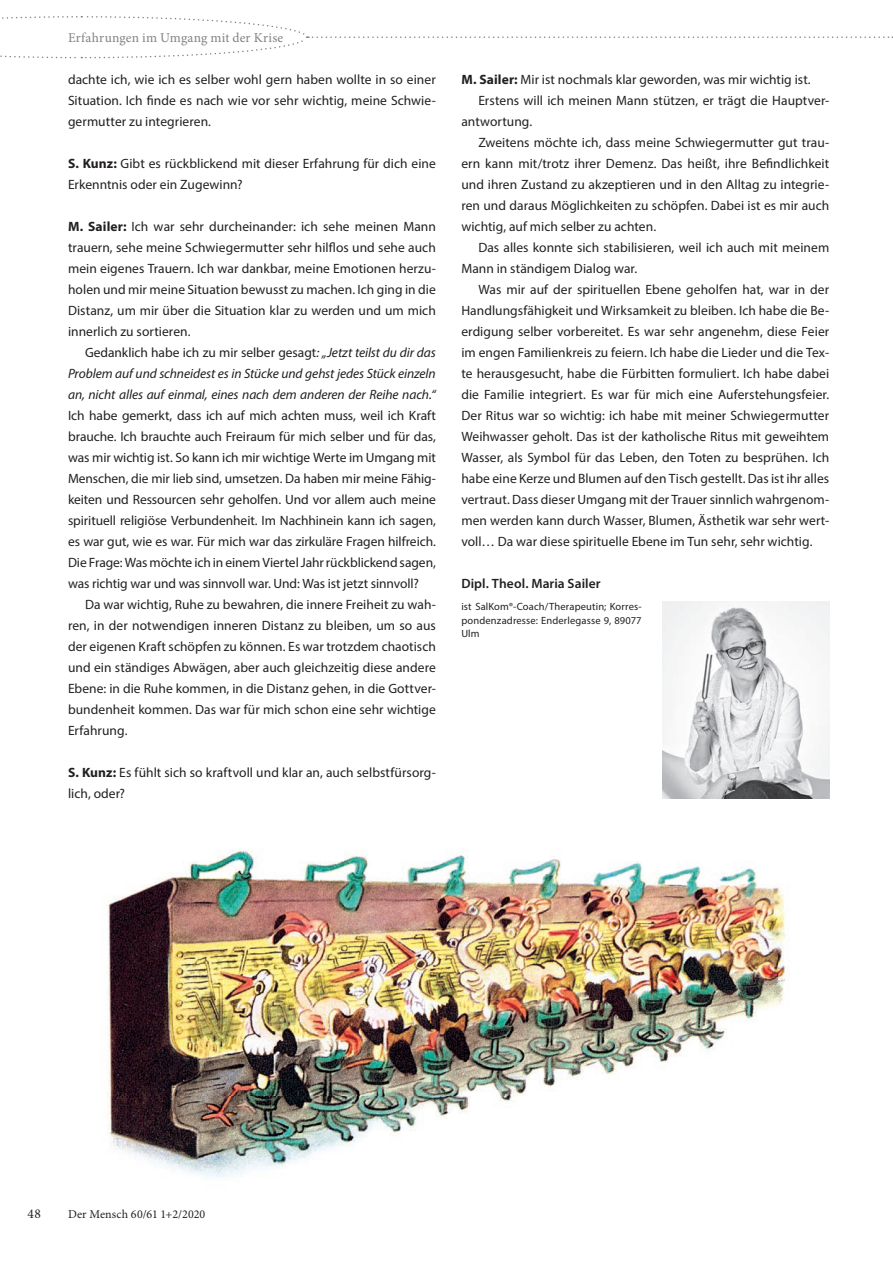
<style>
.page{position:relative;width:893px;height:1263px;background:#fff}
.page>*{position:absolute;margin:0;border:0;box-sizing:border-box;transform-origin:0 0}
.t1{font:13.5px/21px "Myriad Pro";letter-spacing:.005em;color:#231f20;text-align:justify}
.t2{font:italic 13.5px/21px "Myriad Pro";letter-spacing:-.005em;color:#231f20;text-align:justify}
.t3{font:13.5px "Minion Pro";letter-spacing:.01em;color:#808285}
.t4{font:600 13.5px "Myriad Pro";letter-spacing:.01em;color:#231f20}
.t5{font:13.5px "Minion Pro";color:#231f20}
.t6{font:12px "Minion Pro";letter-spacing:.01em;color:#231f20}
.t7{font:10.5px/13.5px "Myriad Pro";letter-spacing:.015em;color:#231f20;text-align:justify}
.s1{font-weight:700}
.s2{font-style:normal}
</style>
<div class="page">
<img style="left:107px;top:850px;width:681px;height:327px">
<img style="left:663px;top:601px;width:166px;height:197px">
<svg style="left:0;top:16px;width:893px;height:43px"></svg>
<p class="t3" style="left:68px;top:29px;width:217px">Erfahrungen im Umgang mit der Krise</p>
<p class="t1" style="left:68px;top:69px;width:369px">dachte ich, wie ich es selber wohl gern haben wollte in so einer Situation. Ich finde es nach wie vor sehr wichtig, meine Schwie&shy;germutter zu integrieren.</p>
<p class="t1" style="left:68px;top:153px;width:369px"><span class="s1">S. Kunz:</span> Gibt es rückblickend mit dieser Erfahrung für dich eine<br>Erkenntnis oder ein Zugewinn?</p>
<p class="t1" style="left:68px;top:216px;width:369px"><span class="s1">M. Sailer:</span> Ich war sehr durcheinander: ich sehe meinen Mann trauern, sehe meine Schwiegermutter sehr hilflos und sehe auch mein eigenes Trauern. Ich war dankbar, meine Emotionen herzu&shy;holen und mir meine Situation bewusst zu machen. Ich ging in die Distanz, um mir über die Situation klar zu werden und um mich innerlich zu sortieren.</p>
<p class="t2" style="left:68px;top:342px;width:369px;text-indent:17px"><span class="s2">Gedanklich habe ich zu mir selber gesagt</span>: „Jetzt teilst du dir das Problem auf und schneidest es in Stücke und gehst jedes Stück einzeln an, nicht alles auf einmal, eines nach dem anderen der Reihe nach.“</p>
<p class="t1" style="left:68px;top:405px;width:369px">Ich habe gemerkt, dass ich auf mich achten muss, weil ich Kraft brauche. Ich brauchte auch Freiraum für mich selber und für das, was mir wichtig ist. So kann ich mir wichtige Werte im Umgang mit Menschen, die mir lieb sind, umsetzen. Da haben mir meine Fähig&shy;keiten und Ressourcen sehr geholfen. Und vor allem auch meine spirituell religiöse Verbundenheit. Im Nachhinein kann ich sagen, es war gut, wie es war. Für mich war das zirkuläre Fragen hilfreich.<br>Die Frage: Was möchte ich in einem Viertel Jahr rückblickend sagen, was richtig war und was sinnvoll war. Und: Was ist jetzt sinnvoll?</p>
<p class="t1" style="left:68px;top:594px;width:369px;text-indent:17px">Da war wichtig, Ruhe zu bewahren, die innere Freiheit zu wah&shy;ren, in der notwendigen inneren Distanz zu bleiben, um so aus der eigenen Kraft schöpfen zu können. Es war trotzdem chaotisch und ein ständiges Abwägen, aber auch gleichzeitig diese andere Ebene: in die Ruhe kommen, in die Distanz gehen, in die Gottver&shy;bundenheit kommen. Das war für mich schon eine sehr wichtige Erfahrung.</p>
<p class="t1" style="left:68px;top:762px;width:369px"><span class="s1">S. Kunz:</span> Es fühlt sich so kraftvoll und klar an, auch selbstfürsorg&shy;lich, oder?</p>
<p class="t1" style="left:461px;top:69px;width:351px"><span class="s1">M. Sailer:</span> Mir ist nochmals klar geworden, was mir wichtig ist.</p>
<p class="t1" style="left:478px;top:90px;width:352px">Erstens will ich meinen Mann stützen, er trägt die Hauptver-</p>
<p class="t1" style="left:461px;top:111px;width:73px">antwortung.</p>
<p class="t1" style="left:478px;top:132px;width:352px">Zweitens möchte ich, dass meine Schwiegermutter gut trau-</p>
<p class="t1" style="left:461px;top:153px;width:369px">ern kann mit/trotz ihrer Demenz. Das heißt, ihre Befindlichkeit</p>
<p class="t1" style="left:461px;top:174px;width:369px">und ihren Zustand zu akzeptieren und in den Alltag zu integrie-</p>
<p class="t1" style="left:461px;top:195px;width:369px">ren und daraus Möglichkeiten zu schöpfen. Dabei ist es mir auch</p>
<p class="t1" style="left:461px;top:216px;width:196px">wichtig, auf mich selber zu achten.</p>
<p class="t1" style="left:478px;top:237px;width:352px">Das alles konnte sich stabilisieren, weil ich auch mit meinem</p>
<p class="t1" style="left:461px;top:258px;width:177px">Mann in ständigem Dialog war.</p>
<p class="t1" style="left:478px;top:279px;width:352px">Was mir auf der spirituellen Ebene geholfen hat, war in der</p>
<p class="t1" style="left:461px;top:300px;width:369px">Handlungsfähigkeit und Wirksamkeit zu bleiben. Ich habe die Be-</p>
<p class="t1" style="left:461px;top:321px;width:369px">erdigung selber vorbereitet. Es war sehr angenehm, diese Feier</p>
<p class="t1" style="left:461px;top:342px;width:369px">im engen Familienkreis zu feiern. Ich habe die Lieder und die Tex-</p>
<p class="t1" style="left:461px;top:363px;width:369px">te herausgesucht, habe die Fürbitten formuliert. Ich habe dabei</p>
<p class="t1" style="left:461px;top:384px;width:369px">die Familie integriert. Es war für mich eine Auferstehungsfeier.</p>
<p class="t1" style="left:461px;top:405px;width:369px">Der Ritus war so wichtig: ich habe mit meiner Schwiegermutter</p>
<p class="t1" style="left:461px;top:426px;width:369px">Weihwasser geholt. Das ist der katholische Ritus mit geweihtem</p>
<p class="t1" style="left:461px;top:447px;width:369px">Wasser, als Symbol für das Leben, den Toten zu besprühen. Ich</p>
<p class="t1" style="left:461px;top:468px;width:369px">habe eine Kerze und Blumen auf den Tisch gestellt. Das ist ihr alles</p>
<p class="t1" style="left:461px;top:489px;width:369px">vertraut. Dass dieser Umgang mit der Trauer sinnlich wahrgenom-</p>
<p class="t1" style="left:461px;top:510px;width:369px">men werden kann durch Wasser, Blumen, Ästhetik war sehr wert-</p>
<p class="t1" style="left:461px;top:531px;width:353px">voll… Da war diese spirituelle Ebene im Tun sehr, sehr wichtig.</p>
<p class="t4" style="left:461px;top:575px;width:141px">Dipl. Theol. Maria Sailer</p>
<p class="t7" style="left:461px;top:600px;width:182px">ist SalKom®-Coach/Therapeutin; Korres&shy;pondenzadresse: Enderlegasse 9, 89077<br>Ulm</p>
<p class="t5" style="left:28px;top:1205px;width:15px">48</p>
<p class="t6" style="left:68px;top:1206px;width:139px">Der Mensch 60/61 1+2/2020</p>
</div>
